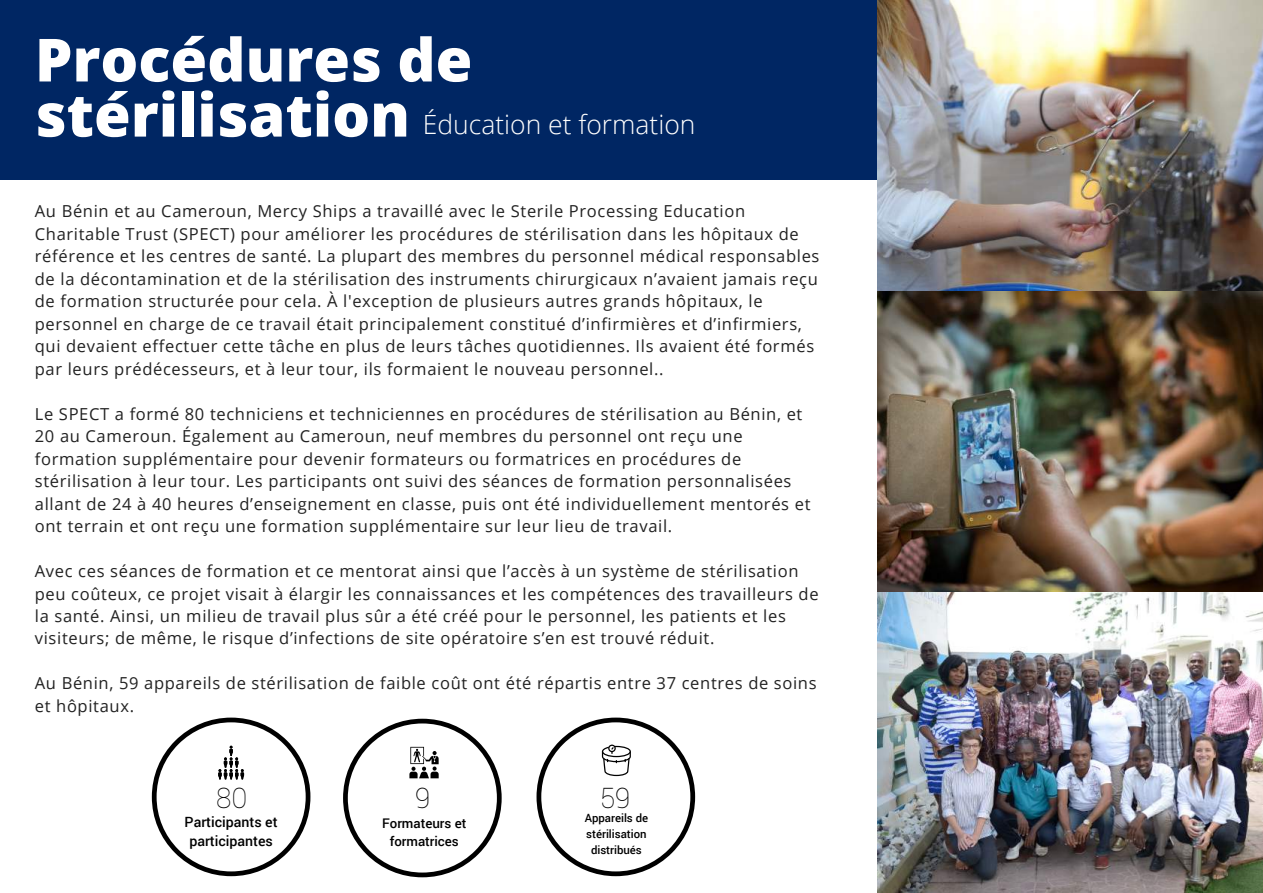
<style>
.page{position:relative;width:1263px;height:893px;background:#fff}
.page>*{position:absolute;margin:0;border:0;box-sizing:border-box;transform-origin:0 0}
.t1{font:800 59.55px/55.1px "Open Sans";color:#fff}
.t2{font:100 28.05px "Roboto";color:#000}
.t3{font:300 26.4px "Open Sans";color:#fff}
.t4{font:16.5px/22.5px "Open Sans";letter-spacing:.04em;color:#222}
.t5{font:500 14.1px/19px "Roboto";color:#000;text-align:center}
.t6{font:500 13.35px/18px "Roboto";color:#000;text-align:center}
.t7{font:500 11.4px/15.8px "Roboto";color:#000;text-align:center}
</style>
<div class="page">
<div style="left:0;top:0;width:1263px;height:180px;background:#002663"></div>
<svg style="left:152px;top:718px;width:158px;height:158px"></svg>
<img style="left:877px;top:0;width:386px;height:893px">
<svg style="left:536px;top:718px;width:159px;height:158px"></svg>
<svg style="left:343px;top:719px;width:159px;height:158px"></svg>
<h1 class="t1" style="left:35px;top:29px;width:439px">Procédures de stérilisation</h1>
<h3 class="t3" style="left:423px;top:106px;width:274px">Éducation et formation</h3>
<p class="t4" style="left:35px;top:199px;width:786px">Au Bénin et au Cameroun, Mercy Ships a travaillé avec le Sterile Processing Education Charitable Trust (SPECT) pour améliorer les procédures de stérilisation dans les hôpitaux de référence et les centres de santé. La plupart des membres du personnel médical responsables de la décontamination et de la stérilisation des instruments chirurgicaux n’avaient jamais reçu de formation structurée pour cela. À l'exception de plusieurs autres grands hôpitaux, le personnel en charge de ce travail était principalement constitué d’infirmières et d’infirmiers, qui devaient effectuer cette tâche en plus de leurs tâches quotidiennes. Ils avaient été formés par leurs prédécesseurs, et à leur tour, ils formaient le nouveau personnel..</p>
<p class="t4" style="left:35px;top:402px;width:777px">Le SPECT a formé 80 techniciens et techniciennes en procédures de stérilisation au Bénin, et 20 au Cameroun. Également au Cameroun, neuf membres du personnel ont reçu une formation supplémentaire pour devenir formateurs ou formatrices en procédures de stérilisation à leur tour. Les participants ont suivi des séances de formation personnalisées allant de 24 à 40 heures d’enseignement en classe, puis ont été individuellement mentorés et ont terrain et ont reçu une formation supplémentaire sur leur lieu de travail.</p>
<p class="t4" style="left:35px;top:559px;width:785px">Avec ces séances de formation et ce mentorat ainsi que l’accès à un système de stérilisation peu coûteux, ce projet visait à élargir les connaissances et les compétences des travailleurs de la santé. Ainsi, un milieu de travail plus sûr a été créé pour le personnel, les patients et les visiteurs; de même, le risque d’infections de site opératoire s’en est trouvé réduit.</p>
<p class="t4" style="left:35px;top:672px;width:783px">Au Bénin, 59 appareils de stérilisation de faible coût ont été répartis entre 37 centres de soins et hôpitaux.</p>
<h2 class="t2" style="left:216px;top:778px;width:33px">80</h2>
<h2 class="t2" style="left:415px;top:778px;width:17px">9</h2>
<h2 class="t2" style="left:600px;top:778px;width:32px">59</h2>
<p class="t5" style="left:185px;top:812px;width:94px">Participants et participantes</p>
<p class="t6" style="left:382px;top:813px;width:86px">Formateurs et formatrices</p>
<p class="t7" style="left:585px;top:810px;width:65px">Appareils de stérilisation distribués</p>
</div>
